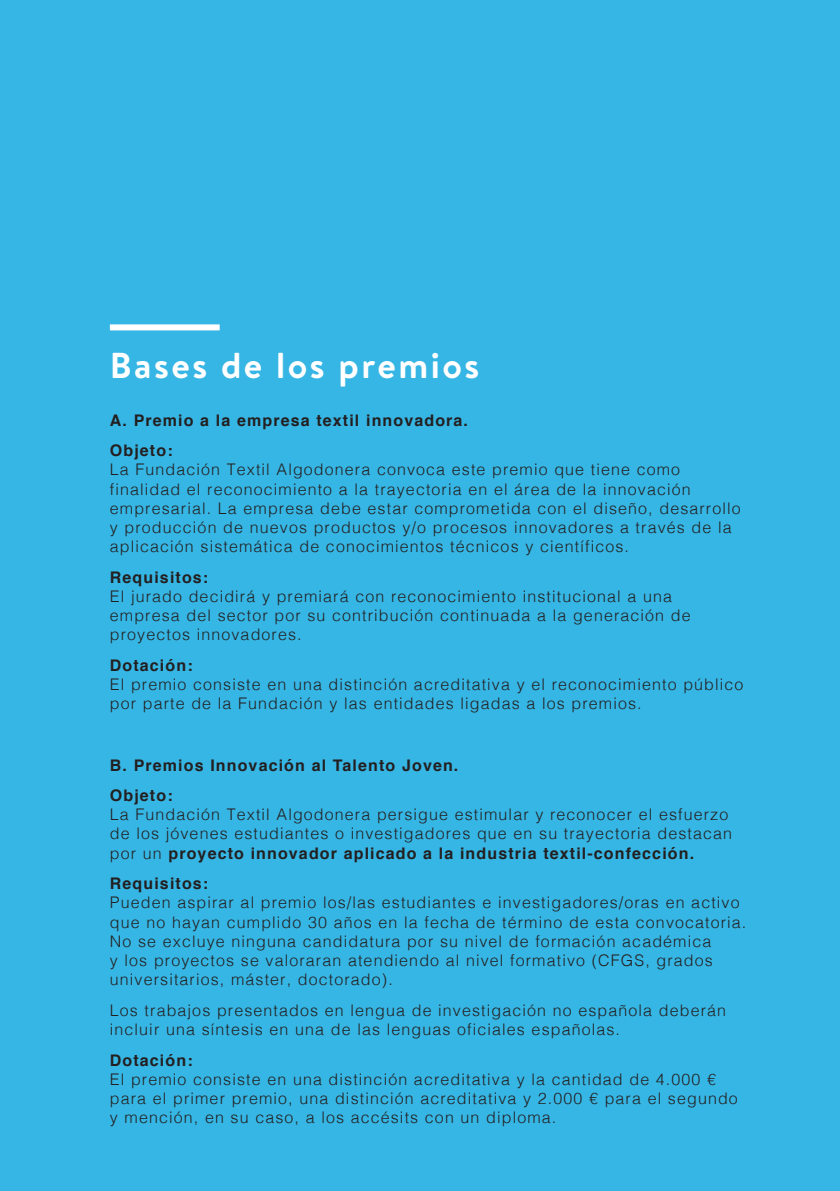
<style>
.page{position:relative;width:840px;height:1191px;background:#fff}
.page>*{position:absolute;margin:0;border:0;box-sizing:border-box;transform-origin:0 0}
.t1{font:700 36px "Brandon Text";letter-spacing:.07em;color:#fff}
.t2{font:300 16px/19.2px "Helvetica";letter-spacing:.07em;color:#231f20}
.t3{font:700 16px/30.6px "Helvetica";letter-spacing:.07em;color:#231f20}
.s1{font-weight:700}
</style>
<div class="page">
<div style="left:0;top:0;width:839px;height:1191px;background:#36b6e4"></div>
<div style="left:110px;top:324px;width:109px;height:6px;background:#fff"></div>
<h1 class="t1" style="left:110px;top:340px;width:371px">Bases de los premios</h1>
<p class="t3" style="left:110px;top:405px;width:359px">A. Premio a la empresa textil innovadora.<br>Objeto:</p>
<p class="t2" style="left:110px;top:459px;width:632px">La Fundación Textil Algodonera convoca este premio que tiene como finalidad el reconocimiento a la trayectoria en el área de la innovación empresarial. La empresa debe estar comprometida con el diseño, desarrollo y producción de nuevos productos y/o procesos innovadores a través de la aplicación sistemática de conocimientos técnicos y científicos.</p>
<p class="t3" style="left:110px;top:562px;width:100px">Requisitos:</p>
<p class="t2" style="left:110px;top:585px;width:582px">El jurado decidirá y premiará con reconocimiento institucional a una empresa del sector por su contribución continuada a la generación de proyectos innovadores.</p>
<p class="t3" style="left:110px;top:650px;width:84px">Dotación:</p>
<p class="t2" style="left:110px;top:674px;width:634px">El premio consiste en una distinción acreditativa y el reconocimiento público por parte de la Fundación y las entidades ligadas a los premios.</p>
<p class="t3" style="left:110px;top:749px;width:350px">B. Premios Innovación al Talento Joven.<br>Objeto:</p>
<p class="t2" style="left:110px;top:804px;width:623px">La Fundación Textil Algodonera persigue estimular y reconocer el esfuerzo de los jóvenes estudiantes o investigadores que en su trayectoria destacan por un <span class="s1">proyecto innovador aplicado a la industria textil-confección.</span></p>
<p class="t3" style="left:110px;top:868px;width:100px">Requisitos:</p>
<p class="t2" style="left:110px;top:892px;width:637px">Pueden aspirar al premio los/las estudiantes e investigadores/oras en activo que no hayan cumplido 30 años en la fecha de término de esta convocatoria.<br>No se excluye ninguna candidatura por su nivel de formación académica<br>y los proyectos se valoraran atendiendo al nivel formativo (CFGS, grados universitarios, máster, doctorado).</p>
<p class="t2" style="left:110px;top:999px;width:617px">Los trabajos presentados en lengua de investigación no española deberán incluir una síntesis en una de las lenguas oficiales españolas.</p>
<p class="t3" style="left:110px;top:1044px;width:84px">Dotación:</p>
<p class="t2" style="left:110px;top:1068px;width:629px">El premio consiste en una distinción acreditativa y la cantidad de 4.000 € para el primer premio, una distinción acreditativa y 2.000 € para el segundo y mención, en su caso, a los accésits con un diploma.</p>
</div>
